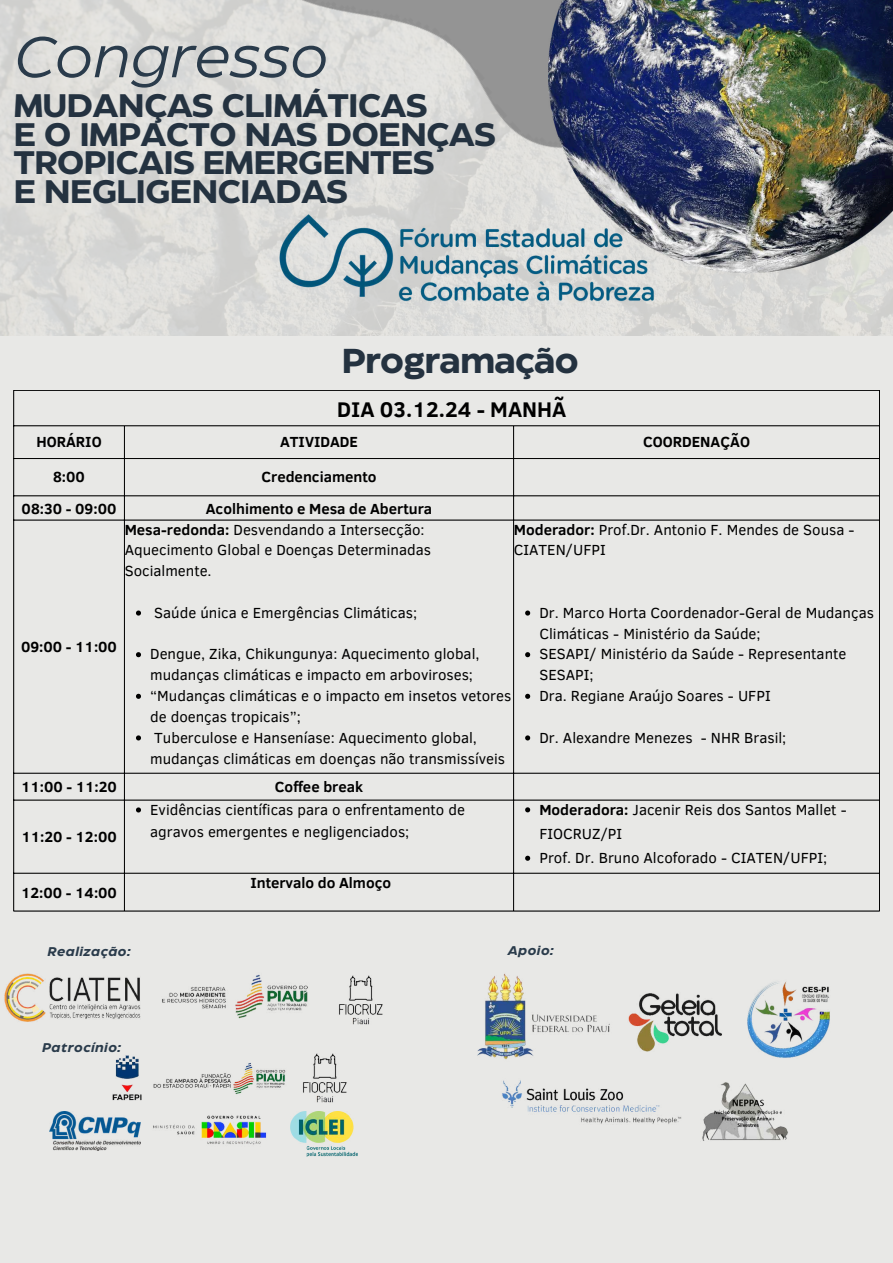
<style>
.page{position:relative;width:893px;height:1263px;background:#e8e8e6}
.page>*{position:absolute;margin:0;border:0;box-sizing:border-box;transform-origin:0 0}
.t1{font:italic 57.3px "Eastman Roman";color:#2a3b4b}
.t2{font:700 34.5px "Eastman Roman";letter-spacing:-.025em;color:#243240}
.t3{font:700 32.55px/28.5px "Eastman Roman";letter-spacing:-.03em;color:#243240}
.t4{font:700 21.75px "Clear Sans";color:#000}
.t5{font:15px/20.9px "Clear Sans";color:#000}
.t6{font:700 15px "Clear Sans";color:#000}
.t7{font:italic 700 12.6px "Eastman Roman";letter-spacing:.035em;color:#2a3b4b}
.s1{font-weight:700}
</style>
<div class="page">
<img style="left:0;top:258px;width:893px;height:78px">
<img style="left:0;top:0;width:548px;height:258px">
<img style="left:548px;top:0;width:345px;height:273px">
<svg style="left:136px;top:610px;width:5px;height:6px"></svg>
<svg style="left:136px;top:652px;width:5px;height:5px"></svg>
<svg style="left:136px;top:694px;width:5px;height:5px"></svg>
<svg style="left:136px;top:735px;width:5px;height:5px"></svg>
<svg style="left:525px;top:610px;width:5px;height:6px"></svg>
<svg style="left:525px;top:652px;width:5px;height:5px"></svg>
<svg style="left:525px;top:694px;width:5px;height:5px"></svg>
<svg style="left:525px;top:735px;width:5px;height:5px"></svg>
<svg style="left:136px;top:807px;width:5px;height:5px"></svg>
<svg style="left:525px;top:807px;width:5px;height:5px"></svg>
<svg style="left:525px;top:856px;width:5px;height:5px"></svg>
<hr style="left:13px;top:391px;width:1px;height:520px;background:#000">
<hr style="left:124px;top:426px;width:1px;height:485px;background:#000">
<hr style="left:513px;top:426px;width:1px;height:485px;background:#000">
<hr style="left:879px;top:391px;width:1px;height:520px;background:#000">
<hr style="left:13px;top:390px;width:867px;height:1px;background:#000">
<hr style="left:13px;top:425px;width:867px;height:1px;background:#000">
<hr style="left:13px;top:458px;width:867px;height:1px;background:#000">
<hr style="left:13px;top:496px;width:867px;height:1px;background:#000">
<hr style="left:13px;top:520px;width:867px;height:1px;background:#000">
<hr style="left:13px;top:773px;width:867px;height:1px;background:#000">
<hr style="left:13px;top:800px;width:867px;height:1px;background:#000">
<hr style="left:13px;top:873px;width:867px;height:1px;background:#000">
<hr style="left:13px;top:911px;width:867px;height:1px;background:#000">
<img style="left:4px;top:973px;width:137px;height:49px">
<img style="left:628px;top:993px;width:94px;height:44px">
<img style="left:502px;top:1035px;width:188px;height:89px">
<img style="left:112px;top:1055px;width:174px;height:46px">
<img style="left:49px;top:1112px;width:72px;height:38px">
<img style="left:121px;top:1083px;width:170px;height:62px">
<img style="left:291px;top:1121px;width:66px;height:36px">
<img style="left:747px;top:982px;width:83px;height:76px">
<img style="left:162px;top:974px;width:146px;height:45px">
<img style="left:702px;top:1082px;width:86px;height:59px">
<img style="left:339px;top:975px;width:44px;height:50px">
<img style="left:290px;top:1053px;width:63px;height:68px">
<img style="left:261px;top:170px;width:412px;height:154px">
<img style="left:477px;top:973px;width:149px;height:92px">
<h1 class="t1" style="left:13px;top:35px;width:316px">Congresso</h1>
<h3 class="t3" style="left:13px;top:94px;width:484px">MUDANÇAS CLIMÁTICAS<br>E O IMPACTO NAS DOENÇAS<br>TROPICAIS EMERGENTES<br>E NEGLIGENCIADAS</h3>
<h2 class="t2" style="left:341px;top:348px;width:239px">Programação</h2>
<h3 class="t4" style="left:337px;top:393px;width:230px">DIA 03.12.24 - MANHÃ</h3>
<p class="t6" style="left:36px;top:431px;width:67px">HORÁRIO</p>
<p class="t6" style="left:280px;top:431px;width:79px">ATIVIDADE</p>
<p class="t6" style="left:643px;top:431px;width:108px">COORDENAÇÃO</p>
<p class="t6" style="left:53px;top:466px;width:33px">8:00</p>
<p class="t6" style="left:261px;top:466px;width:117px">Credenciamento</p>
<p class="t6" style="left:22px;top:497px;width:96px">08:30 - 09:00</p>
<p class="t6" style="left:206px;top:497px;width:228px">Acolhimento e Mesa de Abertura</p>
<p class="t6" style="left:21px;top:636px;width:97px">09:00 - 11:00</p>
<p class="t5" style="left:514px;top:518px;width:342px"><span class="s1">Moderador:</span> Prof.Dr. Antonio F. Mendes de Sousa -<br>CIATEN/UFPI</p>
<p class="t5" style="left:125px;top:518px;width:308px"><span class="s1">Mesa-redonda:</span> Desvendando a Intersecção:<br>Aquecimento Global e Doenças Determinadas<br>Socialmente.</p>
<p class="t5" style="left:154px;top:601px;width:264px">Saúde única e Emergências Climáticas;</p>
<p class="t5" style="left:150px;top:643px;width:363px">Dengue, Zika, Chikungunya: Aquecimento global, mudanças climáticas e impacto em arboviroses; “Mudanças climáticas e o impacto em insetos vetores de doenças tropicais”;<br>Tuberculose e Hanseníase: Aquecimento global, mudanças climáticas em doenças não transmissíveis</p>
<p class="t5" style="left:539px;top:601px;width:336px">Dr. Marco Horta Coordenador-Geral de Mudanças Climáticas - Ministério da Saúde;<br>SESAPI/ Ministério da Saúde - Representante SESAPI;<br>Dra. Regiane Araújo Soares - UFPI</p>
<p class="t5" style="left:539px;top:726px;width:248px">Dr. Alexandre Menezes - NHR Brasil;</p>
<p class="t6" style="left:21px;top:776px;width:97px">11:00 - 11:20</p>
<p class="t6" style="left:275px;top:776px;width:90px">Coffee break</p>
<p class="t6" style="left:21px;top:826px;width:97px">11:20 - 12:00</p>
<p class="t5" style="left:150px;top:797px;width:316px;line-height:22.5px">Evidências científicas para o enfrentamento de agravos emergentes e negligenciados;</p>
<p class="t5" style="left:539px;top:796px;width:309px;line-height:24.2px"><span class="s1">Moderadora:</span> Jacenir Reis dos Santos Mallet -<br>FIOCRUZ/PI<br>Prof. Dr. Bruno Alcoforado - CIATEN/UFPI;</p>
<p class="t6" style="left:21px;top:881px;width:97px">12:00 - 14:00</p>
<p class="t6" style="left:250px;top:871px;width:142px">Intervalo do Almoço</p>
<p class="t7" style="left:48px;top:946px;width:84px">Realização:</p>
<p class="t7" style="left:507px;top:945px;width:47px">Apoio:</p>
<p class="t7" style="left:42px;top:1043px;width:80px">Patrocínio:</p>
</div>
